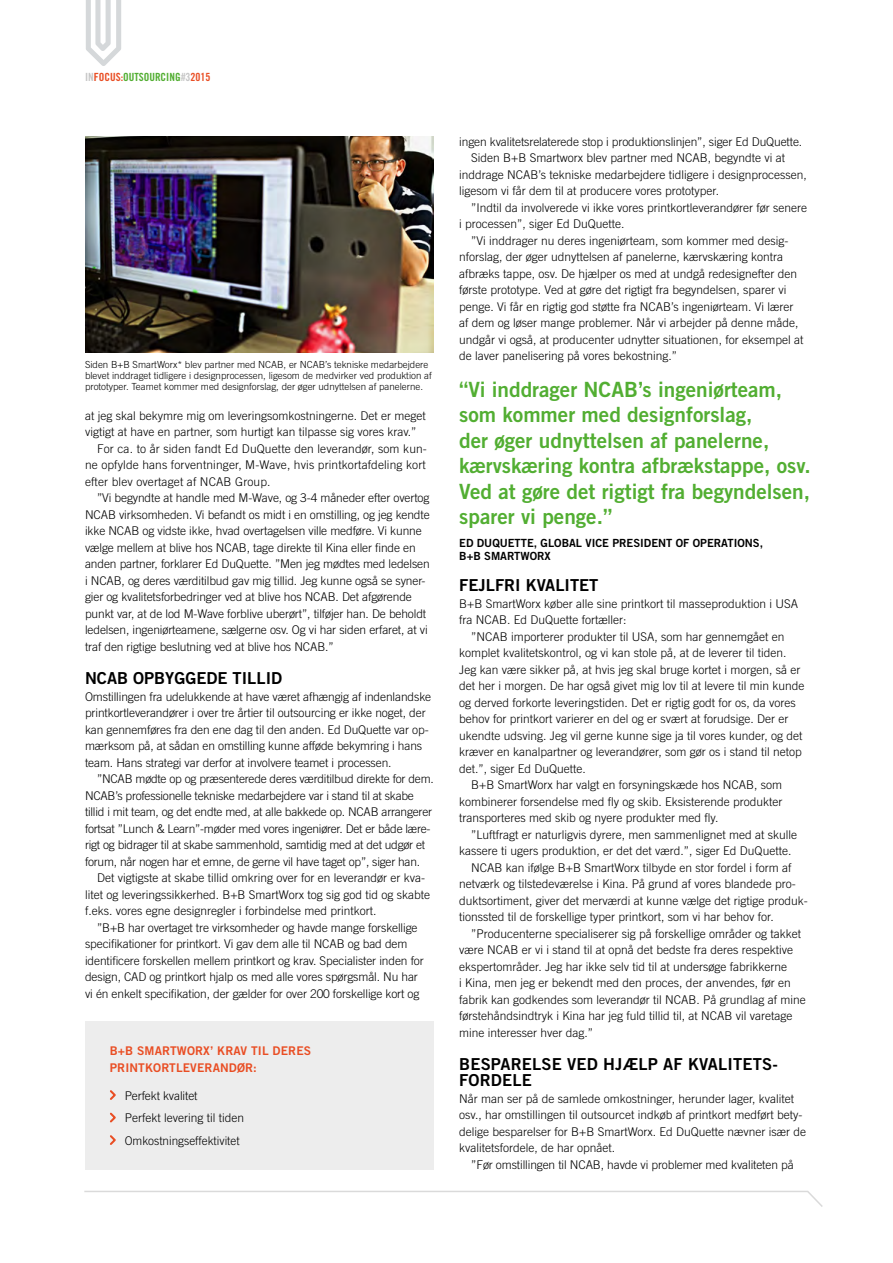
<style>
.page{position:relative;width:893px;height:1263px;background:#fff}
.page>*{position:absolute;margin:0;border:0;box-sizing:border-box;transform-origin:0 0}
.t1{font:21px/25.5px "Trade Gothic LT Bold Two";color:#52ae32}
.t2{font:16.5px/16.5px "Trade Gothic LT Bold Two";color:#000}
.t3{font:300 12px/16.5px "Trade Gothic LT";color:#000}
.t4{font:300 12px/16.5px "Trade Gothic LT";letter-spacing:-.02em;color:#000}
.t5{font:12px/16.5px "Trade Gothic LT Bold Two";letter-spacing:.01em;color:#e94e24}
.t6{font:11.25px/13.5px "Trade Gothic LT Bold Two";color:#000}
.t7{font:11.25px "Trade Gothic LT Bold Cond Twenty";color:#52ae32}
.t8{font:300 9.75px/11.2px "Trade Gothic LT";color:#000}
.s1{color:#c6c6c6}
.s2{color:#e94e24}
</style>
<div class="page">
<svg style="left:86px;top:0;width:35px;height:66px"></svg>
<svg style="left:84px;top:1190px;width:739px;height:17px"></svg>
<img style="left:85px;top:136px;width:349px;height:217px">
<div style="left:85px;top:1020px;width:349px;height:149px;background:#ededed"></div>
<svg style="left:110px;top:1090px;width:6px;height:10px"></svg>
<svg style="left:110px;top:1112px;width:6px;height:11px"></svg>
<svg style="left:110px;top:1135px;width:6px;height:10px"></svg>
<p class="t7" style="left:85px;top:70px;width:127px"><span class="s1">IN</span><span class="s2">FOCUS:</span>OUTSOURCING<span class="s1">#3</span><span class="s2">2015</span></p>
<p class="t8" style="left:85px;top:358px;width:348px">Siden B+B SmartWorx* blev partner med NCAB, er NCAB’s tekniske medarbejdere blevet inddraget tidligere i designprocessen, ligesom de medvirker ved produktion af prototyper. Teamet kommer med designforslag, der øger udnyttelsen af panelerne.</p>
<p class="t3" style="left:85px;top:407px;width:342px">at jeg skal bekymre mig om leveringsomkostningerne. Det er meget</p>
<p class="t3" style="left:85px;top:424px;width:333px">vigtigt at have en partner, som hurtigt kan tilpasse sig vores krav.”</p>
<p class="t3" style="left:97px;top:440px;width:331px">For ca. to år siden fandt Ed DuQuette den leverandør, som kun-</p>
<p class="t3" style="left:85px;top:457px;width:342px">ne opfylde hans forventninger, M-Wave, hvis printkortafdeling kort</p>
<p class="t3" style="left:85px;top:473px;width:187px">efter blev overtaget af NCAB Group.</p>
<p class="t3" style="left:97px;top:490px;width:334px">”Vi begyndte at handle med M-Wave, og 3-4 måneder efter overtog</p>
<p class="t3" style="left:85px;top:506px;width:346px">NCAB virksomheden. Vi befandt os midt i en omstilling, og jeg kendte</p>
<p class="t3" style="left:85px;top:523px;width:338px">ikke NCAB og vidste ikke, hvad overtagelsen ville medføre. Vi kunne</p>
<p class="t3" style="left:85px;top:539px;width:332px">vælge mellem at blive hos NCAB, tage direkte til Kina eller finde en</p>
<p class="t3" style="left:85px;top:556px;width:346px">anden partner, forklarer Ed DuQuette. ”Men jeg mødtes med ledelsen</p>
<p class="t3" style="left:85px;top:572px;width:342px">i NCAB, og deres værditilbud gav mig tillid. Jeg kunne også se syner-</p>
<p class="t3" style="left:85px;top:589px;width:328px">gier og kvalitetsforbedringer ved at blive hos NCAB. Det afgørende</p>
<p class="t3" style="left:85px;top:605px;width:343px">punkt var, at de lod M-Wave forblive uberørt”, tilføjer han. De beholdt</p>
<p class="t3" style="left:85px;top:622px;width:344px">ledelsen, ingeniørteamene, sælgerne osv. Og vi har siden erfaret, at vi</p>
<p class="t3" style="left:85px;top:638px;width:250px">traf den rigtige beslutning ved at blive hos NCAB.”</p>
<h2 class="t2" style="left:85px;top:670px;width:199px">NCAB OPBYGGEDE TILLID</h2>
<p class="t3" style="left:85px;top:688px;width:348px">Omstillingen fra udelukkende at have været afhængig af indenlandske printkortleverandører i over tre årtier til outsourcing er ikke noget, der kan gennemføres fra den ene dag til den anden. Ed DuQuette var op&shy;mærksom på, at sådan en omstilling kunne afføde bekymring i hans team. Hans strategi var derfor at involvere teamet i processen.</p>
<p class="t4" style="left:85px;top:770px;width:350px;text-indent:12px">”NCAB mødte op og præsenterede deres værditilbud direkte for dem.<br>NCAB’s professionelle tekniske medarbejdere var i stand til at skabe tillid i mit team, og det endte med, at alle bakkede op. NCAB arrangerer fortsat ”Lunch &amp; Learn”-møder med vores ingeniører. Det er både lære&shy;rigt og bidrager til at skabe sammenhold, samtidig med at det udgør et forum, når nogen har et emne, de gerne vil have taget op”, siger han.</p>
<p class="t3" style="left:85px;top:869px;width:346px;text-indent:12px">Det vigtigste at skabe tillid omkring over for en leverandør er kva&shy;litet og leveringssikkerhed. B+B SmartWorx tog sig god tid og skabte f.eks. vores egne designregler i forbindelse med printkort.</p>
<p class="t3" style="left:85px;top:919px;width:340px;text-indent:12px">”B+B har overtaget tre virksomheder og havde mange forskellige specifikationer for printkort. Vi gav dem alle til NCAB og bad dem identificere forskellen mellem printkort og krav. Specialister inden for design, CAD og printkort hjalp os med alle vores spørgsmål. Nu har vi én enkelt specifikation, der gælder for over 200 forskellige kort og</p>
<p class="t5" style="left:110px;top:1042px;width:203px">B+B SMARTWORX’ KRAV TIL DERES<br>PRINTKORTLEVERANDØR:</p>
<p class="t3" style="left:125px;top:1084px;width:121px;line-height:22.5px">Perfekt kvalitet<br>Perfekt levering til tiden<br>Omkostningseffektivitet</p>
<p class="t3" style="left:459px;top:133px;width:344px">ingen kvalitetsrelaterede stop i produktionslinjen”, siger Ed DuQuette.</p>
<p class="t3" style="left:471px;top:149px;width:315px">Siden B+B Smartworx blev partner med NCAB, begyndte vi at</p>
<p class="t3" style="left:459px;top:166px;width:349px">inddrage NCAB’s tekniske medarbejdere tidligere i designprocessen,</p>
<p class="t3" style="left:459px;top:182px;width:261px">ligesom vi får dem til at producere vores prototyper.</p>
<p class="t3" style="left:471px;top:199px;width:337px">”Indtil da involverede vi ikke vores printkortleverandører før senere</p>
<p class="t3" style="left:459px;top:215px;width:167px">i processen”, siger Ed DuQuette.</p>
<p class="t3" style="left:471px;top:232px;width:319px">”Vi inddrager nu deres ingeniørteam, som kommer med desig-</p>
<p class="t3" style="left:459px;top:248px;width:326px">nforslag, der øger udnyttelsen af panelerne, kærvskæring kontra</p>
<p class="t3" style="left:459px;top:265px;width:339px">afbræks tappe, osv. De hjælper os med at undgå redesignefter den</p>
<p class="t3" style="left:459px;top:281px;width:329px">første prototype. Ved at gøre det rigtigt fra begyndelsen, sparer vi</p>
<p class="t3" style="left:459px;top:298px;width:336px">penge. Vi får en rigtig god støtte fra NCAB’s ingeniørteam. Vi lærer</p>
<p class="t3" style="left:459px;top:314px;width:341px">af dem og løser mange problemer. Når vi arbejder på denne måde,</p>
<p class="t3" style="left:459px;top:331px;width:346px">undgår vi også, at producenter udnytter situationen, for eksempel at</p>
<p class="t3" style="left:459px;top:347px;width:220px">de laver panelisering på vores bekostning.”</p>
<h1 class="t1" style="left:459px;top:376px;width:353px">“Vi inddrager NCAB’s ingeniørteam, som kommer med designforslag,<br>der øger udnyttelsen af panelerne, kærvskæring kontra afbrækstappe, osv.<br>Ved at gøre det rigtigt fra begyndelsen, sparer vi penge.”</h1>
<p class="t6" style="left:459px;top:536px;width:305px">ED DUQUETTE, GLOBAL VICE PRESIDENT OF OPERATIONS,<br>B+B SMARTWORX</p>
<h2 class="t2" style="left:459px;top:577px;width:141px">FEJLFRI KVALITET</h2>
<p class="t3" style="left:459px;top:595px;width:340px">B+B SmartWorx køber alle sine printkort til masseproduktion i USA fra NCAB. Ed DuQuette fortæller:</p>
<p class="t3" style="left:471px;top:628px;width:315px">”NCAB importerer produkter til USA, som har gennemgået en</p>
<p class="t3" style="left:459px;top:644px;width:329px">komplet kvalitetskontrol, og vi kan stole på, at de leverer til tiden.</p>
<p class="t3" style="left:459px;top:661px;width:343px">Jeg kan være sikker på, at hvis jeg skal bruge kortet i morgen, så er</p>
<p class="t3" style="left:459px;top:677px;width:347px">det her i morgen. De har også givet mig lov til at levere til min kunde</p>
<p class="t3" style="left:459px;top:694px;width:338px">og derved forkorte leveringstiden. Det er rigtig godt for os, da vores</p>
<p class="t3" style="left:459px;top:710px;width:331px">behov for printkort varierer en del og er svært at forudsige. Der er</p>
<p class="t3" style="left:459px;top:727px;width:345px">ukendte udsving. Jeg vil gerne kunne sige ja til vores kunder, og det</p>
<p class="t3" style="left:459px;top:743px;width:344px">kræver en kanalpartner og leverandører, som gør os i stand til netop</p>
<p class="t3" style="left:459px;top:760px;width:128px">det.”, siger Ed DuQuette.</p>
<p class="t3" style="left:471px;top:776px;width:312px">B+B SmartWorx har valgt en forsyningskæde hos NCAB, som</p>
<p class="t3" style="left:459px;top:793px;width:325px">kombinerer forsendelse med fly og skib. Eksisterende produkter</p>
<p class="t3" style="left:459px;top:809px;width:261px">transporteres med skib og nyere produkter med fly.</p>
<p class="t3" style="left:471px;top:826px;width:328px">”Luftfragt er naturligvis dyrere, men sammenlignet med at skulle</p>
<p class="t3" style="left:459px;top:842px;width:334px">kassere ti ugers produktion, er det det værd.”, siger Ed DuQuette.</p>
<p class="t3" style="left:471px;top:859px;width:322px">NCAB kan ifølge B+B SmartWorx tilbyde en stor fordel i form af</p>
<p class="t3" style="left:459px;top:875px;width:338px">netværk og tilstedeværelse i Kina. På grund af vores blandede pro-</p>
<p class="t3" style="left:459px;top:892px;width:350px">duktsortiment, giver det merværdi at kunne vælge det rigtige produk-</p>
<p class="t3" style="left:459px;top:908px;width:316px">tionssted til de forskellige typer printkort, som vi har behov for.</p>
<p class="t3" style="left:471px;top:925px;width:331px">”Producenterne specialiserer sig på forskellige områder og takket</p>
<p class="t3" style="left:459px;top:941px;width:336px">være NCAB er vi i stand til at opnå det bedste fra deres respektive</p>
<p class="t3" style="left:459px;top:958px;width:329px">ekspertområder. Jeg har ikke selv tid til at undersøge fabrikkerne</p>
<p class="t3" style="left:459px;top:974px;width:333px">i Kina, men jeg er bekendt med den proces, der anvendes, før en</p>
<p class="t3" style="left:459px;top:991px;width:348px">fabrik kan godkendes som leverandør til NCAB. På grundlag af mine</p>
<p class="t3" style="left:459px;top:1007px;width:335px">førstehåndsindtryk i Kina har jeg fuld tillid til, at NCAB vil varetage</p>
<p class="t3" style="left:459px;top:1024px;width:135px">mine interesser hver dag.”</p>
<h2 class="t2" style="left:459px;top:1055px;width:320px">BESPARELSE VED HJÆLP AF KVALITETS-<br>FORDELE</h2>
<p class="t3" style="left:459px;top:1090px;width:349px">Når man ser på de samlede omkostninger, herunder lager, kvalitet osv., har omstillingen til outsourcet indkøb af printkort medført bety&shy;delige besparelser for B+B SmartWorx. Ed DuQuette nævner især de kvalitetsfordele, de har opnået.</p>
<p class="t3" style="left:471px;top:1156px;width:324px">”Før omstillingen til NCAB, havde vi problemer med kvaliteten på</p>
</div>
